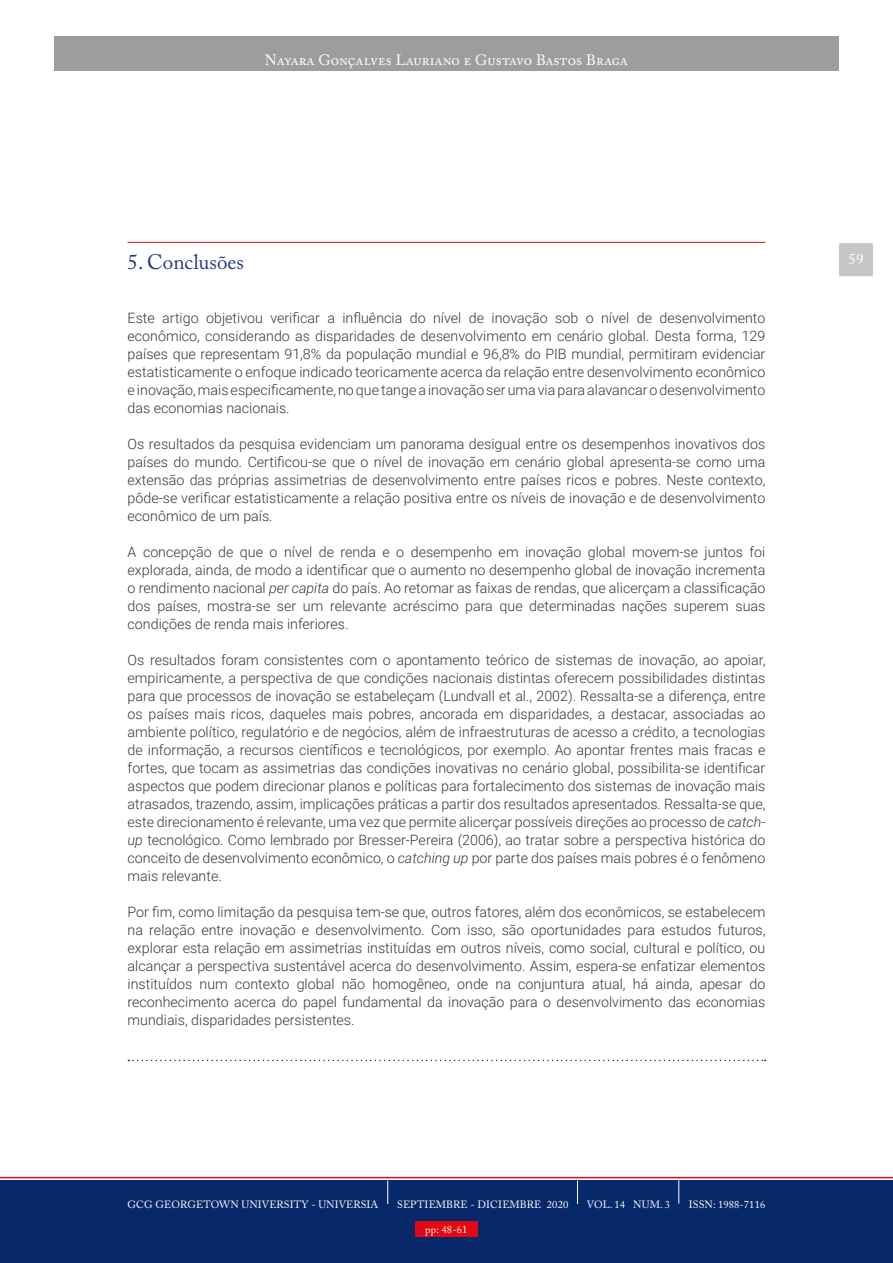
<style>
.page{position:relative;width:893px;height:1263px;background:#fff}
.page>*{position:absolute;margin:0;border:0;box-sizing:border-box;transform-origin:0 0}
.t1{font:21px "Adobe Caslon Pro";color:#283583}
.t2{font:15px "Adobe Caslon Pro";color:#fff}
.t3{font:300 14.25px/18px "Roboto";color:#3a3835;text-align:justify}
.t4{font:10.5px "Adobe Caslon Pro";letter-spacing:.01em;color:#fff}
.s1{font-style:italic}
</style>
<div class="page">
<div style="left:54px;top:37px;width:785px;height:34px;background:#9d9d9c"></div>
<div style="left:0;top:1180px;width:893px;height:83px;background:#082969"></div>
<svg style="left:0;top:1177px;width:893px;height:27px"></svg>
<div style="left:839px;top:243px;width:34px;height:33px;background:#c6c6c6;border-radius:2px"></div>
<hr style="left:128px;top:242px;width:637px;height:1px;background:#e30613">
<svg style="left:128px;top:1060px;width:638px;height:1px"></svg>
<div style="left:415px;top:1221px;width:63px;height:16px;background:#e30613"></div>
<p class="t2" style="left:265px;top:51px;width:365px">Nayara Gonçalves Lauriano e Gustavo Bastos Braga</p>
<h1 class="t1" style="left:128px;top:250px;width:118px">5. Conclusões</h1>
<p class="t2" style="left:848px;top:250px;width:16px">59</p>
<p class="t3" style="left:128px;top:308px;width:639px">Este artigo objetivou verificar a influência do nível de inovação sob o nível de desenvolvimento econômico, considerando as disparidades de desenvolvimento em cenário global. Desta forma, 129 países que representam 91,8% da população mundial e 96,8% do PIB mundial, permitiram evidenciar estatisticamente o enfoque indicado teoricamente acerca da relação entre desenvolvimento econômico e inovação, mais especificamente, no que tange a inovação ser uma via para alavancar o desenvolvimento das economias nacionais.</p>
<p class="t3" style="left:128px;top:434px;width:639px">Os resultados da pesquisa evidenciam um panorama desigual entre os desempenhos inovativos dos países do mundo. Certificou-se que o nível de inovação em cenário global apresenta-se como uma extensão das próprias assimetrias de desenvolvimento entre países ricos e pobres. Neste contexto, pôde-se verificar estatisticamente a relação positiva entre os níveis de inovação e de desenvolvimento econômico de um país.</p>
<p class="t3" style="left:128px;top:542px;width:639px">A concepção de que o nível de renda e o desempenho em inovação global movem-se juntos foi explorada, ainda, de modo a identificar que o aumento no desempenho global de inovação incrementa o rendimento nacional <span class="s1">per capita</span> do país. Ao retomar as faixas de rendas, que alicerçam a classificação dos países, mostra-se ser um relevante acréscimo para que determinadas nações superem suas condições de renda mais inferiores.</p>
<p class="t3" style="left:128px;top:650px;width:639px">Os resultados foram consistentes com o apontamento teórico de sistemas de inovação, ao apoiar, empiricamente, a perspectiva de que condições nacionais distintas oferecem possibilidades distintas para que processos de inovação se estabeleçam (Lundvall et al., 2002). Ressalta-se a diferença, entre os países mais ricos, daqueles mais pobres, ancorada em disparidades, a destacar, associadas ao ambiente político, regulatório e de negócios, além de infraestruturas de acesso a crédito, a tecnologias de informação, a recursos científicos e tecnológicos, por exemplo. Ao apontar frentes mais fracas e fortes, que tocam as assimetrias das condições inovativas no cenário global, possibilita-se identificar aspectos que podem direcionar planos e políticas para fortalecimento dos sistemas de inovação mais atrasados, trazendo, assim, implicações práticas a partir dos resultados apresentados. Ressalta-se que, este direcionamento é relevante, uma vez que permite alicerçar possíveis direções ao processo de <span class="s1">catch&shy;up</span> tecnológico. Como lembrado por Bresser-Pereira (2006), ao tratar sobre a perspectiva histórica do conceito de desenvolvimento econômico, o <span class="s1">catching up</span> por parte dos países mais pobres é o fenômeno mais relevante.</p>
<p class="t3" style="left:128px;top:902px;width:639px">Por fim, como limitação da pesquisa tem-se que, outros fatores, além dos econômicos, se estabelecem na relação entre inovação e desenvolvimento. Com isso, são oportunidades para estudos futuros, explorar esta relação em assimetrias instituídas em outros níveis, como social, cultural e político, ou alcançar a perspectiva sustentável acerca do desenvolvimento. Assim, espera-se enfatizar elementos instituídos num contexto global não homogêneo, onde na conjuntura atual, há ainda, apesar do reconhecimento acerca do papel fundamental da inovação para o desenvolvimento das economias mundiais, disparidades persistentes.</p>
<p class="t4" style="left:128px;top:1198px;width:252px">GCG GEORGETOWN UNIVERSITY - UNIVERSIA</p>
<p class="t4" style="left:397px;top:1198px;width:173px">SEPTIEMBRE - DICIEMBRE 2020</p>
<p class="t4" style="left:587px;top:1198px;width:85px">VOL. 14 NUM. 3</p>
<p class="t4" style="left:689px;top:1198px;width:78px">ISSN: 1988-7116</p>
<p class="t4" style="left:425px;top:1223px;width:43px">pp: 48-61</p>
</div>
